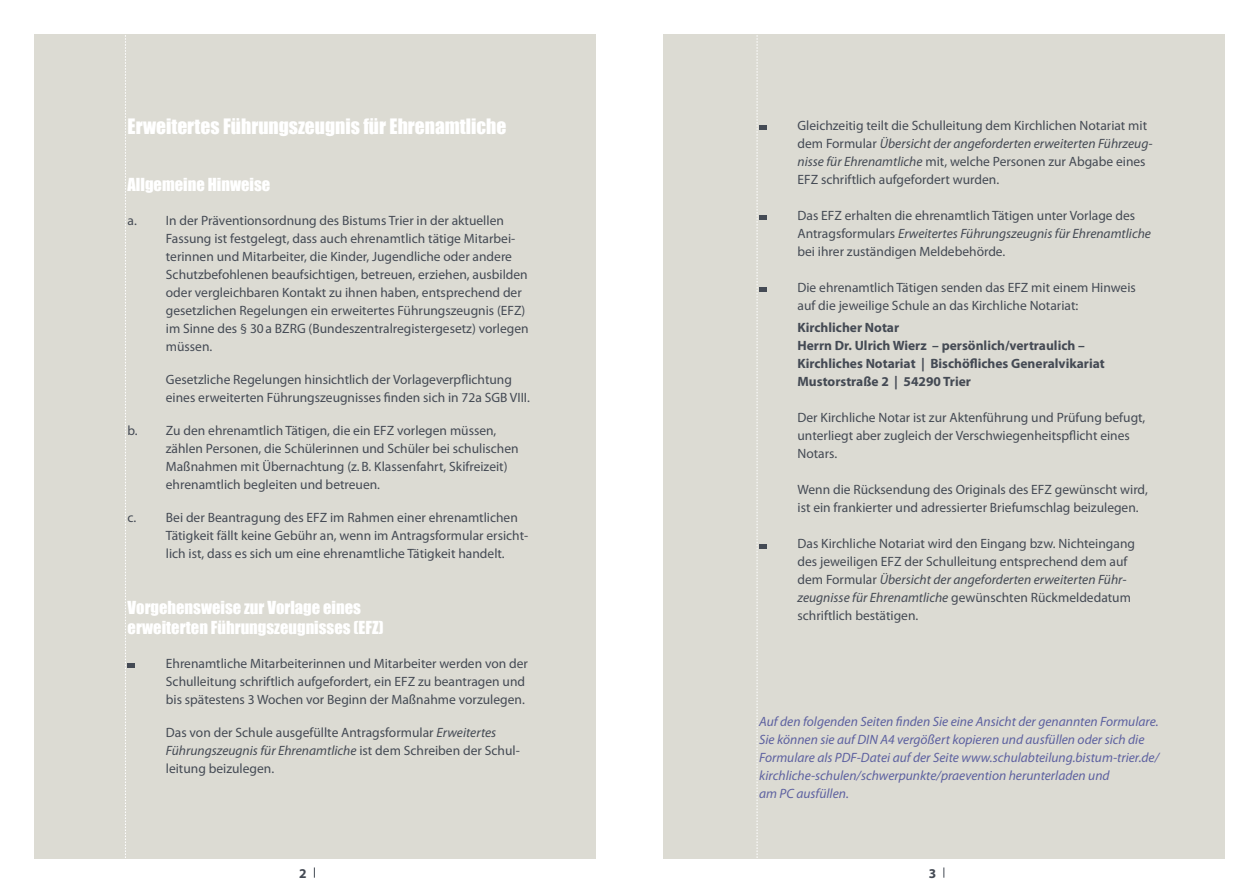
<style>
.page{position:relative;width:1259px;height:893px;background:#fff}
.page>*{position:absolute;margin:0;border:0;box-sizing:border-box;transform-origin:0 0}
.impact_11_weiß{font:19.5px "Impact";color:#fff}
.impact_11_weiß-2{font:16.5px "Impact";color:#fff}
.copy_myriad_10{font:13.5px/18px "Myriad Pro";color:#444a54}
.copy_myriad_10-2{font:italic 13.5px "Myriad Pro";color:#5d61a0}
.copy_myriad_10-3{font:700 13.5px "Myriad Pro";color:#444a54}
.s1{font-style:italic}
</style>
<div class="page">
<div style="left:34px;top:34px;width:561px;height:825px;background:#dcdbd3"></div>
<div style="left:663px;top:34px;width:562px;height:825px;background:#dcdbd3"></div>
<svg style="left:756px;top:35px;width:10px;height:823px"></svg>
<svg style="left:125px;top:35px;width:10px;height:823px"></svg>
<p class="impact_11_weiß" style="left:128px;top:112px;width:380px">Erweitertes Führungszeugnis für Ehrenamtliche</p>
<p class="impact_11_weiß-2" style="left:128px;top:172px;width:144px">Allgemeine Hinweise</p>
<p class="copy_myriad_10" style="left:166px;top:211px;width:364px;text-indent:-38px">a. In der Präventionsordnung des Bistums Trier in der aktuellen Fassung ist festgelegt, dass auch ehrenamtlich tätige Mitarbei&shy;terinnen und Mitarbeiter, die Kinder, Jugendliche oder andere Schutzbefohlenen beaufsichtigen, betreuen, erziehen, ausbilden oder vergleichbaren Kontakt zu ihnen haben, entsprechend der gesetzlichen Regelungen ein erweitertes Führungszeugnis (EFZ) im Sinne des § 30a BZRG (Bundeszentralregistergesetz) vorlegen müssen.</p>
<p class="copy_myriad_10" style="left:166px;top:370px;width:365px">Gesetzliche Regelungen hinsichtlich der Vorlageverpflichtung eines erweiterten Führungszeugnisses finden sich in 72a SGB VIII.</p>
<p class="copy_myriad_10" style="left:166px;top:421px;width:354px;text-indent:-38px">b. Zu den ehrenamtlich Tätigen, die ein EFZ vorlegen müssen, zählen Personen, die Schülerinnen und Schüler bei schulischen Maßnahmen mit Übernachtung (z.B. Klassenfahrt, Skifreizeit) ehrenamtlich begleiten und betreuen.</p>
<p class="copy_myriad_10" style="left:166px;top:508px;width:364px;text-indent:-38px">c. Bei der Beantragung des EFZ im Rahmen einer ehrenamtlichen<br>Tätigkeit fällt keine Gebühr an, wenn im Antragsformular ersicht&shy;lich ist, dass es sich um eine ehrenamtliche Tätigkeit handelt.</p>
<p class="impact_11_weiß-2" style="left:128px;top:595px;width:235px">Vorgehensweise zur Vorlage eines</p>
<p class="impact_11_weiß-2" style="left:128px;top:614px;width:258px">erweiterten Führungszeugnisses (EFZ)</p>
<p class="copy_myriad_10" style="left:166px;top:654px;width:364px">Ehrenamtliche Mitarbeiterinnen und Mitarbeiter werden von der<br>Schulleitung schriftlich aufgefordert, ein EFZ zu beantragen und bis spätestens 3 Wochen vor Beginn der Maßnahme vorzulegen.</p>
<p class="copy_myriad_10" style="left:166px;top:723px;width:332px">Das von der Schule ausgefüllte Antragsformular <span class="s1">Erweitertes</span></p>
<p class="copy_myriad_10" style="left:166px;top:741px;width:355px"><span class="s1">Führungszeugnis für Ehrenamtliche</span> ist dem Schreiben der Schul&shy;leitung beizulegen.</p>
<p class="copy_myriad_10" style="left:797px;top:116px;width:356px">Gleichzeitig teilt die Schulleitung dem Kirchlichen Notariat mit dem Formular <span class="s1">Übersicht der angeforderten erweiterten Führzeug&shy;nisse für Ehrenamtliche</span> mit, welche Personen zur Abgabe eines EFZ schriftlich aufgefordert wurden.</p>
<p class="copy_myriad_10" style="left:797px;top:206px;width:355px">Das EFZ erhalten die ehrenamtlich Tätigen unter Vorlage des<br>Antragsformulars <span class="s1">Erweitertes Führungszeugnis für Ehrenamtliche </span>bei ihrer zuständigen Meldebehörde.</p>
<p class="copy_myriad_10" style="left:797px;top:278px;width:340px">Die ehrenamtlich Tätigen senden das EFZ mit einem Hinweis auf die jeweilige Schule an das Kirchliche Notariat:</p>
<p class="copy_myriad_10-3" style="left:797px;top:319px;width:103px">Kirchlicher Notar</p>
<p class="copy_myriad_10-3" style="left:797px;top:337px;width:289px">Herrn Dr. Ulrich Wierz – persönlich/vertraulich –</p>
<p class="copy_myriad_10-3" style="left:797px;top:355px;width:309px">Kirchliches Notariat | Bischöfliches Generalvikariat</p>
<p class="copy_myriad_10-3" style="left:797px;top:373px;width:175px">Mustorstraße 2 | 54290 Trier</p>
<p class="copy_myriad_10" style="left:797px;top:409px;width:349px">Der Kirchliche Notar ist zur Aktenführung und Prüfung befugt, unterliegt aber zugleich der Verschwiegenheitspflicht eines<br>Notars.</p>
<p class="copy_myriad_10" style="left:797px;top:481px;width:352px">Wenn die Rücksendung des Originals des EFZ gewünscht wird, ist ein frankierter und adressierter Briefumschlag beizulegen.</p>
<p class="copy_myriad_10" style="left:797px;top:535px;width:339px">Das Kirchliche Notariat wird den Eingang bzw. Nichteingang des jeweiligen EFZ der Schulleitung entsprechend dem auf dem Formular <span class="s1">Übersicht der angeforderten erweiterten Führ&shy;zeugnisse für Ehrenamtliche</span> gewünschten Rückmeldedatum schriftlich bestätigen.</p>
<p class="copy_myriad_10-2" style="left:759px;top:713px;width:401px">Auf den folgenden Seiten finden Sie eine Ansicht der genannten Formulare.</p>
<p class="copy_myriad_10-2" style="left:759px;top:731px;width:387px">Sie können sie auf DIN A4 vergößert kopieren und ausfüllen oder sich die</p>
<p class="copy_myriad_10-2" style="left:759px;top:749px;width:401px">Formulare als PDF-Datei auf der Seite www.schulabteilung.bistum-trier.de/</p>
<p class="copy_myriad_10-2" style="left:759px;top:767px;width:352px">kirchliche-schulen/schwerpunkte/praevention herunterladen und</p>
<p class="copy_myriad_10-2" style="left:759px;top:785px;width:91px">am PC ausfüllen.</p>
<p class="copy_myriad_10-3" style="left:299px;top:864px;width:9px">2</p>
<p class="copy_myriad_10-3" style="left:928px;top:864px;width:9px">3</p>
</div>
